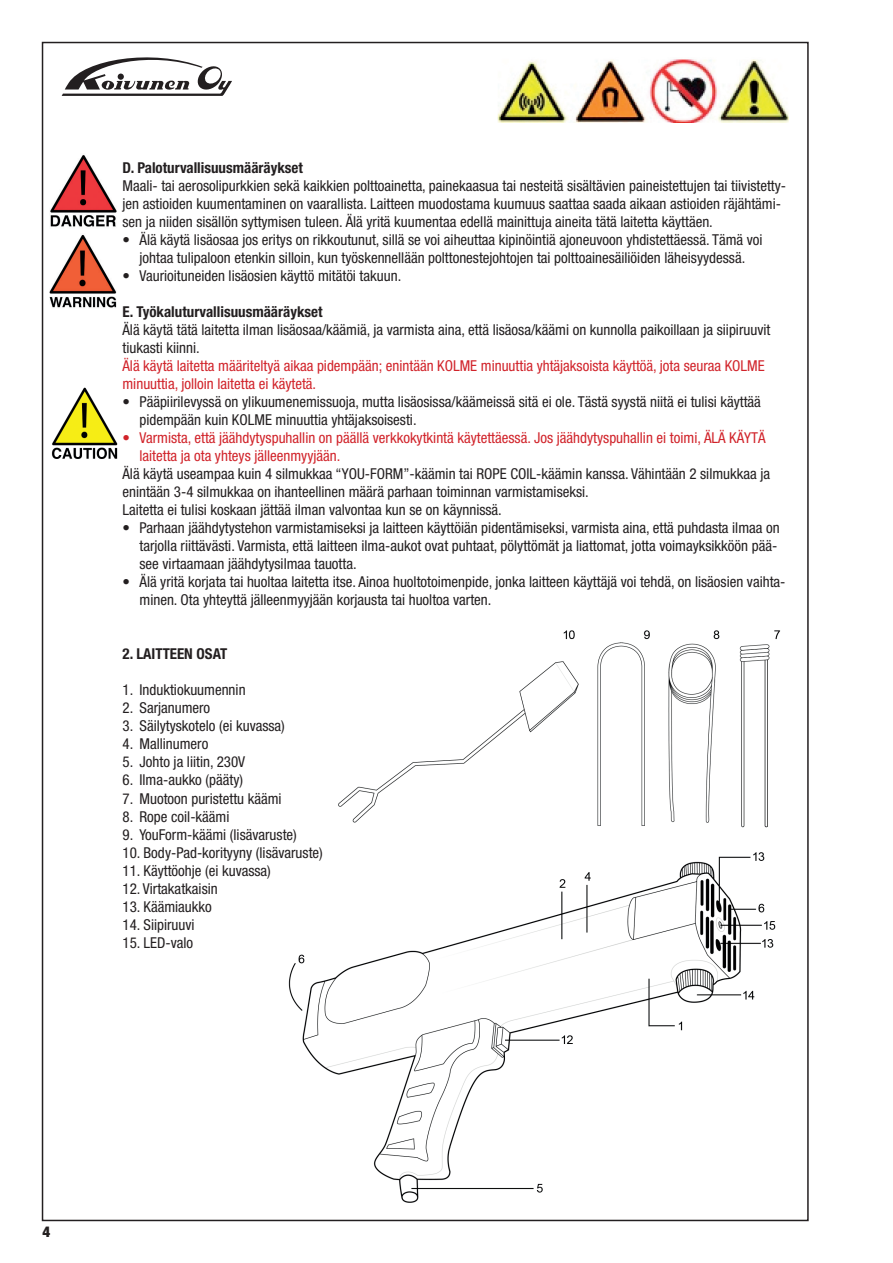
<style>
.page{position:relative;width:893px;height:1263px;background:#fff}
.page>*{position:absolute;margin:0;border:0;box-sizing:border-box;transform-origin:0 0}
.t1{font:condensed 15px/18px "Helvetica Neue LT";color:#231f20}
.t2{font:condensed 15px/18px "Helvetica Neue LT";color:#d1232a}
.t3{font:700 condensed 15px "Helvetica Neue LT";color:#231f20}
.t4{font:900 condensed 15px "Helvetica Neue LT";color:#231f20}
.s1{font-weight:900;font-stretch:normal}
</style>
<div class="page">
<svg style="left:62px;top:57px;width:170px;height:39px"></svg>
<img style="left:497px;top:59px;width:291px;height:63px">
<img style="left:49px;top:234px;width:68px;height:74px">
<img style="left:51px;top:387px;width:67px;height:72px">
<img style="left:50px;top:155px;width:67px;height:72px">
<img style="left:288px;top:630px;width:493px;height:573px">
<p class="t3" style="left:122px;top:159px;width:182px">D. Paloturvallisuusmääräykset</p>
<p class="t1" style="left:122px;top:177px;width:665px">Maali- tai aerosolipurkkien sekä kaikkien polttoainetta, painekaasua tai nesteitä sisältävien paineistettujen tai tiivistetty&shy;jen astioiden kuumentaminen on vaarallista. Laitteen muodostama kuumuus saattaa saada aikaan astioiden räjähtämi&shy;sen ja niiden sisällön syttymisen tuleen. Älä yritä kuumentaa edellä mainittuja aineita tätä laitetta käyttäen.</p>
<p class="t1" style="left:122px;top:231px;width:642px;text-align:center"><span class="s1">•</span> Älä käytä lisäosaa jos eritys on rikkoutunut, sillä se voi aiheuttaa kipinöintiä ajoneuvoon yhdistettäessä. Tämä voi johtaa tulipaloon etenkin silloin, kun työskennellään polttonestejohtojen tai polttoainesäiliöiden läheisyydessä.</p>
<p class="t1" style="left:122px;top:267px;width:280px"><span class="s1">•</span> Vaurioituneiden lisäosien käyttö mitätöi takuun.</p>
<p class="t3" style="left:122px;top:303px;width:202px">E. Työkaluturvallisuusmääräykset</p>
<p class="t1" style="left:122px;top:321px;width:649px">Älä käytä tätä laitetta ilman lisäosaa/käämiä, ja varmista aina, että lisäosa/käämi on kunnolla paikoillaan ja siipiruuvit tiukasti kiinni.</p>
<p class="t2" style="left:122px;top:357px;width:644px">Älä käytä laitetta määriteltyä aikaa pidempään; enintään KOLME minuuttia yhtäjaksoista käyttöä, jota seuraa KOLME minuuttia, jolloin laitetta ei käytetä.</p>
<p class="t1" style="left:139px;top:393px;width:623px;text-indent:-17px"><span class="s1">•</span> Pääpiirilevyssä on ylikuumenemissuoja, mutta lisäosissa/käämeissä sitä ei ole. Tästä syystä niitä ei tulisi käyttää pidempään kuin KOLME minuuttia yhtäjaksoisesti.</p>
<p class="t2" style="left:139px;top:429px;width:628px;text-indent:-17px"><span class="s1">•</span> Varmista, että jäähdytyspuhallin on päällä verkkokytkintä käytettäessä. Jos jäähdytyspuhallin ei toimi, ÄLÄ KÄYTÄ laitetta ja ota yhteys jälleenmyyjään.</p>
<p class="t1" style="left:122px;top:465px;width:649px">Älä käytä useampaa kuin 4 silmukkaa “YOU-FORM”-käämin tai ROPE COIL-käämin kanssa. Vähintään 2 silmukkaa ja enintään 3-4 silmukkaa on ihanteellinen määrä parhaan toiminnan varmistamiseksi.<br>Laitetta ei tulisi koskaan jättää ilman valvontaa kun se on käynnissä.</p>
<p class="t1" style="left:139px;top:519px;width:642px;text-indent:-17px"><span class="s1">•</span> Parhaan jäähdytystehon varmistamiseksi ja laitteen käyttöiän pidentämiseksi, varmista aina, että puhdasta ilmaa on tarjolla riittävästi. Varmista, että laitteen ilma-aukot ovat puhtaat, pölyttömät ja liattomat, jotta voimayksikköön pää&shy;see virtaamaan jäähdytysilmaa tauotta.</p>
<p class="t1" style="left:139px;top:573px;width:647px;text-indent:-17px"><span class="s1">•</span> Älä yritä korjata tai huoltaa laitetta itse. Ainoa huoltotoimenpide, jonka laitteen käyttäjä voi tehdä, on lisäosien vaihta&shy;minen. Ota yhteyttä jälleenmyyjään korjausta tai huoltoa varten.</p>
<p class="t3" style="left:122px;top:645px;width:106px">2. LAITTEEN OSAT</p>
<p class="t1" style="left:122px;top:681px;width:125px">1. Induktiokuumennin</p>
<p class="t1" style="left:122px;top:699px;width:89px">2. Sarjanumero</p>
<p class="t1" style="left:122px;top:717px;width:164px">3. Säilytyskotelo (ei kuvassa)</p>
<p class="t1" style="left:122px;top:735px;width:87px">4. Mallinumero</p>
<p class="t1" style="left:122px;top:753px;width:124px">5. Johto ja liitin, 230V</p>
<p class="t1" style="left:122px;top:771px;width:122px">6. Ilma-aukko (pääty)</p>
<p class="t1" style="left:122px;top:789px;width:161px">7. Muotoon puristettu käämi</p>
<p class="t1" style="left:122px;top:807px;width:108px">8. Rope coil-käämi</p>
<p class="t1" style="left:122px;top:825px;width:176px">9. YouForm-käämi (lisävaruste)</p>
<p class="t1" style="left:122px;top:843px;width:202px">10. Body-Pad-korityyny (lisävaruste)</p>
<p class="t1" style="left:122px;top:861px;width:150px">11. Käyttöohje (ei kuvassa)</p>
<p class="t1" style="left:122px;top:879px;width:97px">12. Virtakatkaisin</p>
<p class="t1" style="left:122px;top:897px;width:91px">13. Käämiaukko</p>
<p class="t1" style="left:122px;top:915px;width:74px">14. Siipiruuvi</p>
<p class="t1" style="left:122px;top:933px;width:72px">15. LED-valo</p>
<p class="t4" style="left:43px;top:1222px;width:9px">4</p>
</div>
